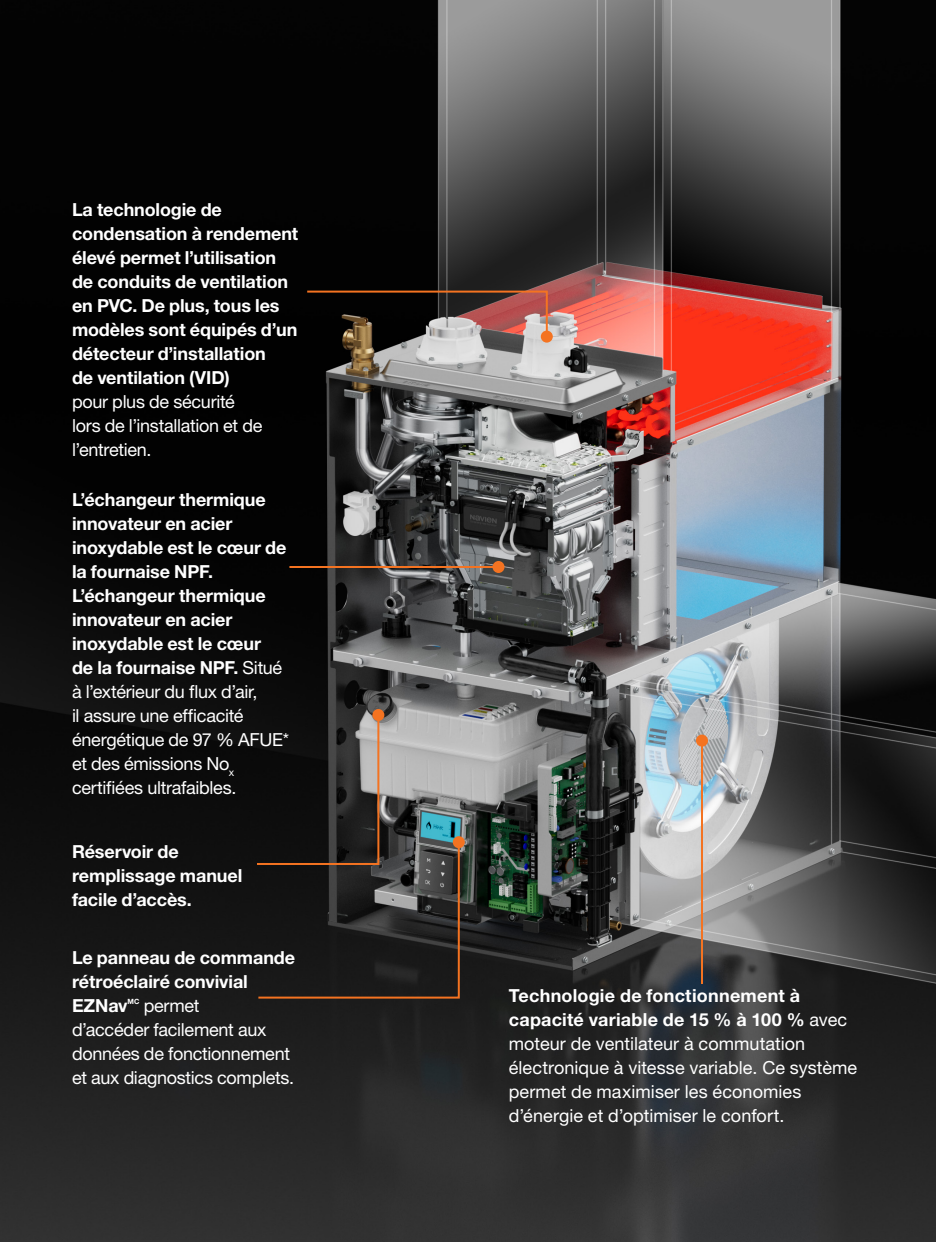
<style>
.page{position:relative;width:936px;height:1242px;background:#fff}
.page>*{position:absolute;margin:0;border:0;box-sizing:border-box;transform-origin:0 0}
.t1{font:700 18px/24px "Helvetica Neue LT Pro";letter-spacing:-.005em;color:#fff}
.t2{font:18px/24px "Helvetica Neue LT Pro";letter-spacing:-.01em;color:#fff}
.t3{font:700 7.2px "Helvetica Neue LT Pro";color:#fff}
.s1{font-weight:400}
.s2{font-weight:700}
</style>
<div class="page">
<img style="left:0;top:0;width:936px;height:1242px">
<div style="left:453px;top:836px;width:12px;height:12px;background:#f47321;border-radius:50%"></div>
<hr style="left:701px;top:741px;width:2px;height:243px;background:#f47321">
<div style="left:696px;top:735px;width:12px;height:12px;background:#f47321;border-radius:50%"></div>
<svg style="left:305px;top:290px;width:244px;height:49px;background:#543b35"></svg>
<div style="left:541px;top:331px;width:12px;height:12px;background:#f47321;border-radius:50%"></div>
<svg style="left:255px;top:713px;width:206px;height:287px;background:#3c3b39"></svg>
<div style="left:372px;top:709px;width:12px;height:12px;background:#f47321;border-radius:50%"></div>
<hr style="left:289px;top:566px;width:210px;height:2px;background:#f47321">
<div style="left:493px;top:561px;width:12px;height:12px;background:#f47321;border-radius:50%"></div>
<p class="t1" style="left:72px;top:197px;width:228px">La technologie de condensation à rendement élevé permet l’utilisation de conduits de ventilation en PVC. De plus, tous les modèles sont équipés d’un détecteur d’installation<br>de ventilation (VID)</p>
<p class="t2" style="left:72px;top:389px;width:192px">pour plus de sécurité lors de l’installation et de l’entretien.</p>
<p class="t1" style="left:72px;top:487px;width:219px">L’échangeur thermique innovateur en acier inoxydable est le cœur de la fournaise NPF.<br>L’échangeur thermique innovateur en acier inoxydable est le cœur<br>de la fournaise NPF. <span class="s1">Situé à l’extérieur du flux d’air,<br>il assure une efficacité énergétique de 97 % AFUE* et des émissions No</span><sub>x </sub><span class="s1">certifiées ultrafaibles.</span></p>
<p class="t1" style="left:72px;top:839px;width:172px">Réservoir de remplissage manuel facile d’accès.</p>
<p class="t1" style="left:72px;top:945px;width:225px">Le panneau de commande rétroéclairé convivial<br>EZNav</p>
<p class="t2" style="left:72px;top:993px;width:224px;text-indent:72px">permet<br>d’accéder facilement aux données de fonctionnement et aux diagnostics complets.</p>
<p class="t2" style="left:509px;top:983px;width:350px"><span class="s2">Technologie de fonctionnement à capacité variable de 15 % à 100 %</span> avec moteur de ventilateur à commutation électronique à vitesse variable. Ce système permet de maximiser les économies d’énergie et d’optimiser le confort.</p>
<p class="t3" style="left:127px;top:997px;width:13px">MC</p>
</div>
